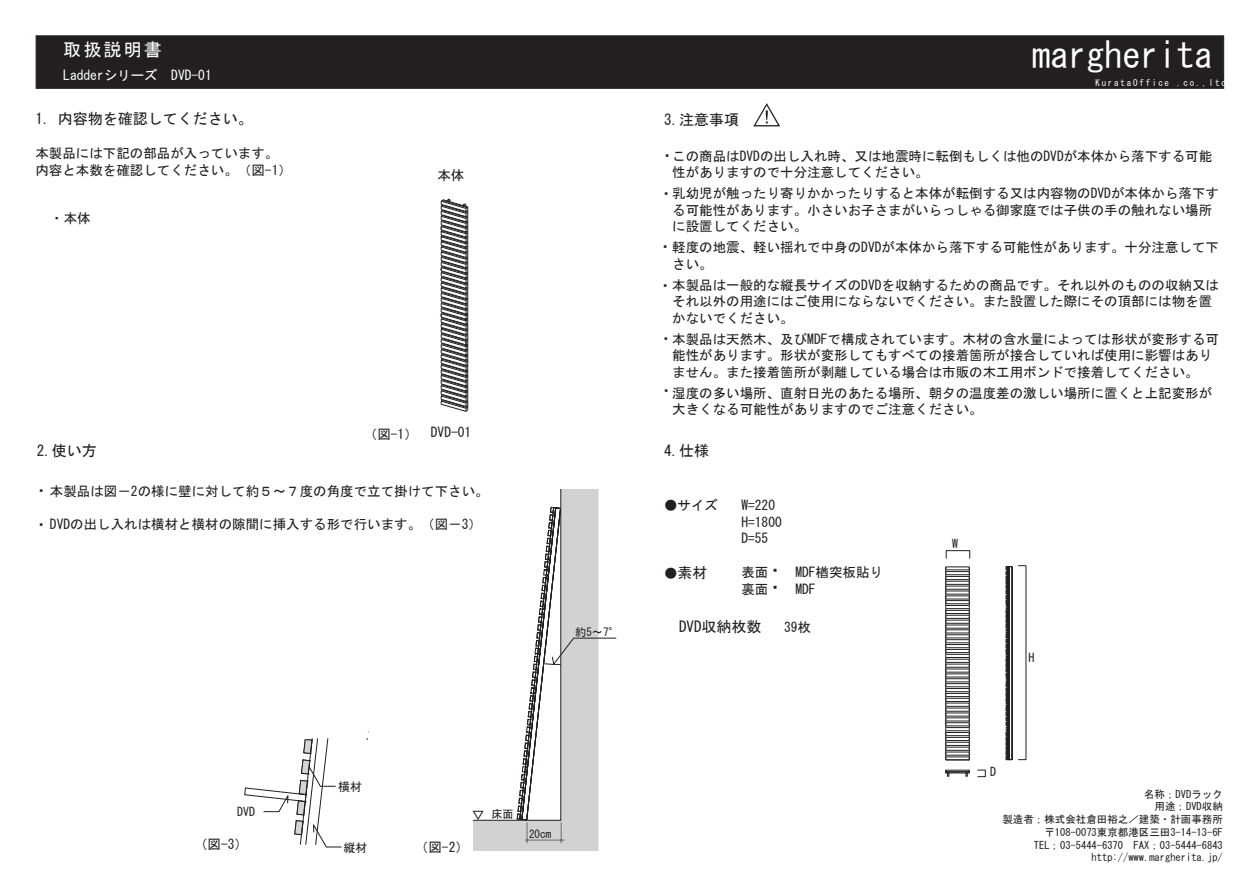
<style>
.page{position:relative;width:1260px;height:888px;background:#fff}
.page>*{position:absolute;margin:0;border:0;box-sizing:border-box;transform-origin:0 0}
.t1{font:36px "MS Gothic";color:#fff}
.t2{font:18px "MS Gothic";letter-spacing:.12em;color:#fff}
.t3{font:15px "MS Gothic";color:#231f20}
.t4{font:13.5px/16.5px "MS Gothic";color:#231f20}
.t5{font:13.5px "MS Gothic";color:#fff}
.t6{font:12px "MS Gothic";color:#231f20}
.t7{font:11.1px "MS Gothic";color:#231f20}
.t8{font:10.5px/12.8px "MS Gothic";color:#231f20;text-align:right}
.t9{font:9px "MS Gothic";letter-spacing:.2em;color:#fff}
.s1{font-size:12.9px}
.s2{font-size:13.5px}
</style>
<div class="page">
<svg style="left:473px;top:489px;width:126px;height:362px"></svg>
<svg style="left:440px;top:199px;width:29px;height:213px"></svg>
<svg style="left:244px;top:738px;width:98px;height:110px"></svg>
<svg style="left:517px;top:507px;width:100px;height:336px"></svg>
<svg style="left:1006px;top:566px;width:7px;height:194px"></svg>
<svg style="left:945px;top:567px;width:25px;height:194px"></svg>
<div style="left:946px;top:770px;width:23px;height:2px;border:1px solid #231f20"></div>
<svg style="left:946px;top:772px;width:23px;height:4px"></svg>
<div style="left:978px;top:770px;width:7px;height:7px;border:1px solid #231f20"></div>
<div style="left:36px;top:35px;width:1188px;height:54px;background:#231f20;border:1px solid #231f20"></div>
<svg style="left:753px;top:103px;width:27px;height:23px"></svg>
<h2 class="t2" style="left:63px;top:40px;width:100px">取扱説明書</h2>
<p class="t5" style="left:63px;top:68px;width:150px">Ladderシリーズ DVD-01</p>
<p class="t3" style="left:35px;top:111px;width:219px">1. 内容物を確認してください。</p>
<p class="t4" style="left:35px;top:145px;width:258px">本製品には下記の部品が入っています。内容と本数を確認してください。（図-1）</p>
<p class="t4" style="left:50px;top:210px;width:42px">・本体</p>
<p class="t4" style="left:437px;top:166px;width:28px">本体</p>
<p class="t3" style="left:37px;top:443px;width:61px">2.使い方</p>
<p class="t4" style="left:364px;top:425px;width:55px">（図-1）</p>
<p class="t4" style="left:431px;top:424px;width:42px">DVD-01</p>
<p class="t3" style="left:34px;top:483px;width:16px">・</p>
<p class="t3" style="left:34px;top:517px;width:16px">・</p>
<p class="t4" style="left:50px;top:483px;width:440px">本製品は図－2の様に壁に対して約５～７度の角度で立て掛けて下さい。</p>
<p class="t4" style="left:50px;top:516px;width:434px">DVDの出し入れは横材と横材の隙間に挿入する形で行います。（図－3）</p>
<p class="t7" style="left:575px;top:627px;width:46px">約5～7°</p>
<p class="t6" style="left:237px;top:806px;width:19px">DVD</p>
<p class="t4" style="left:194px;top:836px;width:56px">（図-3）</p>
<p class="t6" style="left:338px;top:780px;width:25px">横材</p>
<p class="t6" style="left:343px;top:842px;width:25px">縦材</p>
<p class="t4" style="left:415px;top:839px;width:55px">（図-2）</p>
<p class="t7" style="left:472px;top:808px;width:43px"><span class="s1">▽</span> 床面</p>
<p class="t7" style="left:529px;top:829px;width:24px">20cm</p>
<p class="t3" style="left:664px;top:112px;width:76px">3.注意事項</p>
<h1 class="t1" style="left:1032px;top:37px;width:181px">margherita</h1>
<p class="t9" style="left:1095px;top:78px;width:132px">KurataOffice .co.,ltd</p>
<p class="t4" style="left:672px;top:147px;width:541px">この商品はDVDの出し入れ時、又は地震時に転倒もしくは他のDVDが本体から落下する可能性がありますので十分注意してください。</p>
<p class="t4" style="left:672px;top:185px;width:548px">乳幼児が触ったり寄りかかったりすると本体が転倒する又は内容物のDVDが本体から落下する可能性があります。小さいお子さまがいらっしゃる御家庭では子供の手の触れない場所に設置してください。</p>
<p class="t4" style="left:672px;top:239px;width:548px">軽度の地震、軽い揺れで中身のDVDが本体から落下する可能性があります。十分注意して下さい。</p>
<p class="t4" style="left:672px;top:276px;width:548px">本製品は一般的な縦長サイズのDVDを収納するための商品です。それ以外のものの収納又はそれ以外の用途にはご使用にならないでください。また設置した際にその頂部には物を置かないでください。</p>
<p class="t4" style="left:672px;top:330px;width:548px">本製品は天然木、及びMDFで構成されています。木材の含水量によっては形状が変形する可能性があります。形状が変形してもすべての接着箇所が接合していれば使用に影響はありません。また接着箇所が剥離している場合は市販の木工用ボンドで接着してください。</p>
<p class="t4" style="left:672px;top:384px;width:541px">湿度の多い場所、直射日光のあたる場所、朝夕の温度差の激しい場所に置くと上記変形が大きくなる可能性がありますのでご注意ください。</p>
<p class="t3" style="left:660px;top:148px;width:16px">・</p>
<p class="t3" style="left:659px;top:186px;width:16px">・</p>
<p class="t3" style="left:658px;top:239px;width:16px">・</p>
<p class="t3" style="left:658px;top:278px;width:16px">・</p>
<p class="t3" style="left:659px;top:332px;width:16px">・</p>
<p class="t3" style="left:659px;top:383px;width:16px">・</p>
<p class="t3" style="left:664px;top:444px;width:46px">4.仕様</p>
<p class="t4" style="left:664px;top:497px;width:55px">●サイズ</p>
<p class="t3" style="left:664px;top:565px;width:45px"><span class="s2">●</span>素材</p>
<p class="t4" style="left:741px;top:497px;width:42px">W=220<br>H=1800<br>D=55</p>
<p class="t4" style="left:741px;top:564px;width:28px">表面</p>
<p class="t4" style="left:795px;top:564px;width:89px">MDF楢突板貼り</p>
<p class="t4" style="left:741px;top:580px;width:28px">裏面</p>
<p class="t4" style="left:795px;top:580px;width:22px">MDF</p>
<p class="t3" style="left:679px;top:619px;width:84px">DVD収納枚数</p>
<p class="t4" style="left:784px;top:619px;width:28px">39枚</p>
<p class="t6" style="left:952px;top:538px;width:7px">W</p>
<p class="t6" style="left:1028px;top:651px;width:7px">H</p>
<p class="t6" style="left:990px;top:766px;width:7px">D</p>
<p class="t8" style="left:1002px;top:787px;width:222px">名称；DVDラック<br>用途；DVD収納<br>製造者；株式会社倉田裕之／建築・計画事務所〒108-0073東京都港区三田3-14-13-6F<br>TEL；03-5444-6370 FAX；03-5444-6843 http://www.margherita.jp/</p>
</div>
